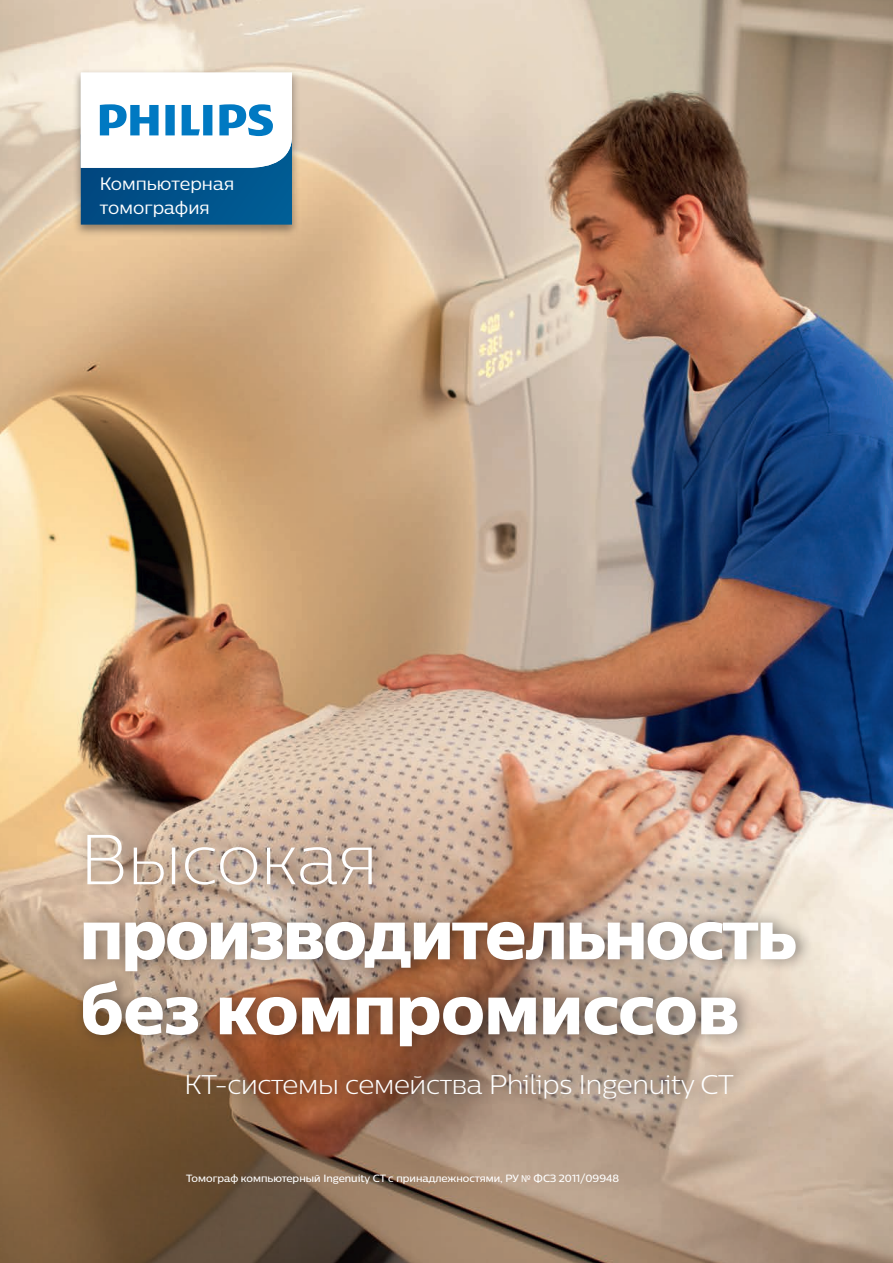
<style>
.page{position:relative;width:893px;height:1263px;background:#fff}
.page>*{position:absolute;margin:0;border:0;box-sizing:border-box;transform-origin:0 0}
.t1{font:70.5px/75px "Centrale Sans X Bold";letter-spacing:-.02em;color:#fff}
.t2{font:70.5px "Centrale Sans X Light";color:#fff}
.t3{font:300 27px "Centrale Sans";letter-spacing:-.01em;color:#fff}
.t4{font:18px/24px "Centrale Sans";color:#fff}
.t5{font:500 10.5px "Centrale Sans";color:#fff}
.s1{font-family:"Myriad Pro";font-weight:400}
</style>
<div class="page">
<img style="left:0;top:0;width:893px;height:1263px">
<div style="left:74px;top:821px;width:739px;height:291px;background:#231f20;opacity:.5"></div>
<div style="left:73px;top:69px;width:227px;height:168px;background:#231f20;opacity:.45"></div>
<svg style="left:81px;top:73px;width:211px;height:152px"></svg>
<h3 class="t4" style="left:100px;top:171px;width:136px">Компьютерная томография</h3>
<h1 class="t2" style="left:80px;top:816px;width:299px">Высокая</h1>
<h1 class="t1" style="left:80px;top:895px;width:718px">производительность без компромиссов</h1>
<h2 class="t3" style="left:185px;top:1068px;width:551px">КТ-системы семейства Philips Ingenuity CT</h2>
<p class="t5" style="left:186px;top:1171px;width:434px">Томограф компьютерный Ingenuity CT с принадлежностями, РУ <span class="s1">№</span> ФСЗ 2011/09948</p>
</div>
